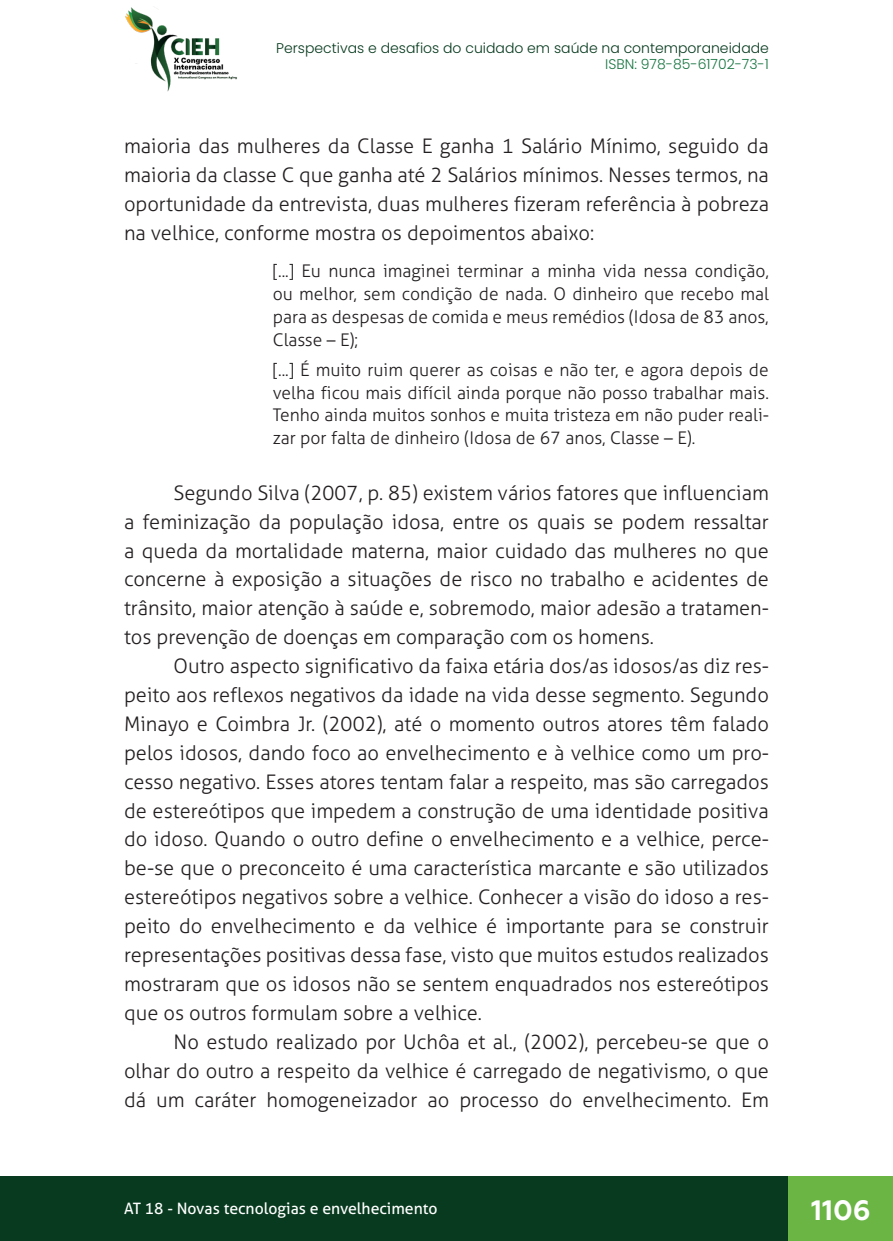
<style>
.page{position:relative;width:893px;height:1241px;background:#fff}
.page>*{position:absolute;margin:0;border:0;box-sizing:border-box;transform-origin:0 0}
.t1{font:700 28px "Geometria";color:#fff}
._8_CORPO{font:300 20.12px/28.9px "Aller";color:#231f20;text-align:justify}
._15_CITACAO{font:300 17.5px/22.8px "Aller";color:#231f20;text-align:justify}
.t2{font:15.75px "Aller";color:#fff}
.t3{font:300 14px "Poppins";color:#073a1e}
.t4{font:300 14px "Poppins";color:#177541}
</style>
<div class="page">
<div style="left:0;top:1176px;width:893px;height:64px;background:#073a1e"></div>
<div style="left:789px;top:1176px;width:104px;height:64px;background:#6ab544"></div>
<img style="left:125px;top:6px;width:112px;height:86px">
<p class="t3" style="left:276px;top:39px;width:494px">Perspectivas e desafios do cuidado em saúde na contemporaneidade</p>
<p class="t4" style="left:605px;top:56px;width:165px">ISBN: 978-85-61702-73-1</p>
<p class="_8_CORPO" style="left:124px;top:131px;width:646px">maioria das mulheres da Classe E ganha 1 Salário Mínimo, seguido da maioria da classe C que ganha até 2 Salários mínimos. Nesses termos, na oportunidade da entrevista, duas mulheres fizeram referência à pobreza na velhice, conforme mostra os depoimentos abaixo:</p>
<p class="_15_CITACAO" style="left:273px;top:259px;width:498px">[...] Eu nunca imaginei terminar a minha vida nessa condição, ou melhor, sem condição de nada. O dinheiro que recebo mal para as despesas de comida e meus remédios (Idosa de 83 anos, Classe – E);</p>
<p class="_15_CITACAO" style="left:273px;top:358px;width:498px">[...] É muito ruim querer as coisas e não ter, e agora depois de velha ficou mais difícil ainda porque não posso trabalhar mais.<br>Tenho ainda muitos sonhos e muita tristeza em não puder reali&shy;zar por falta de dinheiro (Idosa de 67 anos, Classe – E).</p>
<p class="_8_CORPO" style="left:124px;top:478px;width:646px;text-indent:50px">Segundo Silva (2007, p. 85) existem vários fatores que influenciam a feminização da população idosa, entre os quais se podem ressaltar a queda da mortalidade materna, maior cuidado das mulheres no que concerne à exposição a situações de risco no trabalho e acidentes de trânsito, maior atenção à saúde e, sobremodo, maior adesão a tratamen&shy;tos prevenção de doenças em comparação com os homens.</p>
<p class="_8_CORPO" style="left:124px;top:651px;width:646px;text-indent:50px">Outro aspecto significativo da faixa etária dos/as idosos/as diz res&shy;peito aos reflexos negativos da idade na vida desse segmento. Segundo Minayo e Coimbra Jr. (2002), até o momento outros atores têm falado pelos idosos, dando foco ao envelhecimento e à velhice como um pro&shy;cesso negativo. Esses atores tentam falar a respeito, mas são carregados de estereótipos que impedem a construção de uma identidade positiva do idoso. Quando o outro define o envelhecimento e a velhice, perce&shy;be-se que o preconceito é uma característica marcante e são utilizados estereótipos negativos sobre a velhice. Conhecer a visão do idoso a res&shy;peito do envelhecimento e da velhice é importante para se construir representações positivas dessa fase, visto que muitos estudos realizados mostraram que os idosos não se sentem enquadrados nos estereótipos que os outros formulam sobre a velhice.</p>
<p class="_8_CORPO" style="left:124px;top:1026px;width:646px;text-indent:50px">No estudo realizado por Uchôa et al., (2002), percebeu-se que o olhar do outro a respeito da velhice é carregado de negativismo, o que dá um caráter homogeneizador ao processo do envelhecimento. Em</p>
<p class="t2" style="left:124px;top:1198px;width:315px">AT 18 - Novas tecnologias e envelhecimento</p>
<h1 class="t1" style="left:811px;top:1192px;width:61px">1106</h1>
</div>
